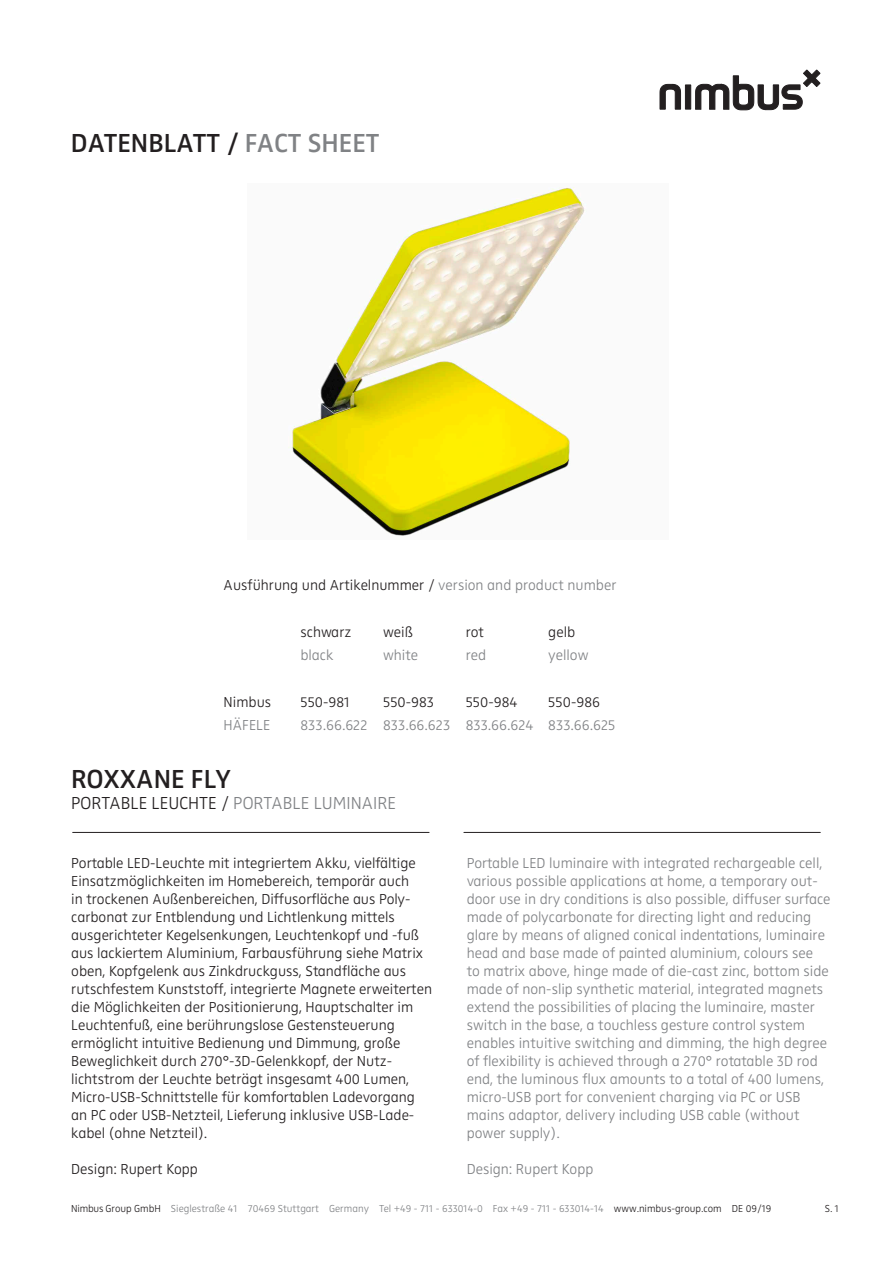
<style>
.page{position:relative;width:893px;height:1263px;background:#fff}
.page>*{position:absolute;margin:0;border:0;box-sizing:border-box;transform-origin:0 0}
.Zwo_Semi_Bold_LF_18{font:27px "Zwo Semi Bold LF Plain Alt";color:#231f20}
.Zwo_Light_LF_12_pt_1{font:18px "Zwo Light LF Plain Alt";color:#808285}
.Zwo_Light_LF_10_pt_1{font:15px/18px "Zwo Light LF Plain Alt";color:#231f20}
.Zwo_Light_LF_10_pt_1-2{font:15px/18px "Zwo Light LF Plain Alt";color:#808285}
.t1{font:10.5px "Zwo Light LF Plain Alt";color:#808285}
.Zwo_Light_LF_7_pt_8{font:10.5px "Zwo Light LF Plain Alt";color:#231f20}
.s1{color:#808285}
.s2{color:#231f20}
</style>
<div class="page">
<svg style="left:660px;top:70px;width:160px;height:40px"></svg>
<hr style="left:73px;top:832px;width:356px;height:1px;background:#231f20">
<hr style="left:464px;top:832px;width:356px;height:1px;background:#231f20">
<img style="left:288px;top:187px;width:298px;height:349px">
<p class="Zwo_Semi_Bold_LF_18" style="left:71px;top:127px;width:310px">DATENBLATT / <span class="s1">FACT SHEET</span></p>
<p class="Zwo_Light_LF_10_pt_1" style="left:224px;top:576px;width:394px">Ausführung und Artikelnummer / <span class="s1">version and product number</span></p>
<p class="Zwo_Light_LF_10_pt_1" style="left:300px;top:623px;width:52px">schwarz</p>
<p class="Zwo_Light_LF_10_pt_1" style="left:383px;top:623px;width:32px">weiß</p>
<p class="Zwo_Light_LF_10_pt_1" style="left:466px;top:623px;width:20px">rot</p>
<p class="Zwo_Light_LF_10_pt_1" style="left:548px;top:623px;width:28px">gelb</p>
<p class="Zwo_Light_LF_10_pt_1-2" style="left:300px;top:646px;width:35px">black</p>
<p class="Zwo_Light_LF_10_pt_1-2" style="left:383px;top:646px;width:37px">white</p>
<p class="Zwo_Light_LF_10_pt_1-2" style="left:466px;top:646px;width:22px">red</p>
<p class="Zwo_Light_LF_10_pt_1-2" style="left:548px;top:646px;width:42px">yellow</p>
<p class="Zwo_Light_LF_10_pt_1" style="left:224px;top:692px;width:49px">Nimbus</p>
<p class="Zwo_Light_LF_10_pt_1" style="left:300px;top:692px;width:51px">550-981</p>
<p class="Zwo_Light_LF_10_pt_1" style="left:383px;top:692px;width:53px">550-983</p>
<p class="Zwo_Light_LF_10_pt_1" style="left:466px;top:692px;width:53px">550-984</p>
<p class="Zwo_Light_LF_10_pt_1" style="left:548px;top:692px;width:53px">550-986</p>
<p class="Zwo_Light_LF_10_pt_1-2" style="left:224px;top:716px;width:48px">HÄFELE</p>
<p class="Zwo_Light_LF_10_pt_1-2" style="left:300px;top:716px;width:68px">833.66.622</p>
<p class="Zwo_Light_LF_10_pt_1-2" style="left:383px;top:716px;width:69px">833.66.623</p>
<p class="Zwo_Light_LF_10_pt_1-2" style="left:466px;top:716px;width:69px">833.66.624</p>
<p class="Zwo_Light_LF_10_pt_1-2" style="left:548px;top:716px;width:69px">833.66.625</p>
<p class="Zwo_Semi_Bold_LF_18" style="left:71px;top:763px;width:161px">ROXXANE FLY</p>
<p class="Zwo_Light_LF_12_pt_1" style="left:71px;top:792px;width:326px"><span class="s2">PORTABLE LEUCHTE /</span> PORTABLE LUMINAIRE</p>
<p class="Zwo_Light_LF_10_pt_1" style="left:71px;top:854px;width:362px">Portable LED-Leuchte mit integriertem Akku, vielfältige Einsatzmöglichkeiten im Homebereich, temporär auch<br>in trockenen Außenbereichen, Diffusorfläche aus Poly&shy;carbonat zur Entblendung und Lichtlenkung mittels ausgerichteter Kegelsenkungen, Leuchtenkopf und -fuß aus lackiertem Aluminium, Farbausführung siehe Matrix oben, Kopfgelenk aus Zinkdruckguss, Standfläche aus rutschfestem Kunststoff, integrierte Magnete erweiterten die Möglichkeiten der Positionierung, Hauptschalter im Leuchtenfuß, eine berührungslose Gestensteuerung ermöglicht intuitive Bedienung und Dimmung, große Beweglichkeit durch 270°-3D-Gelenkkopf, der Nutz&shy;lichtstrom der Leuchte beträgt insgesamt 400 Lumen, Micro-USB-Schnittstelle für komfortablen Ladevorgang an PC oder USB-Netzteil, Lieferung inklusive USB-Lade&shy;kabel (ohne Netzteil).</p>
<p class="Zwo_Light_LF_10_pt_1" style="left:71px;top:1160px;width:128px">Design: Rupert Kopp</p>
<p class="Zwo_Light_LF_10_pt_1-2" style="left:467px;top:854px;width:365px">Portable LED luminaire with integrated rechargeable cell, various possible applications at home, a temporary out&shy;door use in dry conditions is also possible, diffuser surface made of polycarbonate for directing light and reducing glare by means of aligned conical indentations, luminaire head and base made of painted aluminium, colours see<br>to matrix above, hinge made of die-cast zinc, bottom side made of non-slip synthetic material, integrated magnets extend the possibilities of placing the luminaire, master switch in the base, a touchless gesture control system enables intuitive switching and dimming, the high degree of flexibility is achieved through a 270° rotatable 3D rod end, the luminous flux amounts to a total of 400 lumens, micro-USB port for convenient charging via PC or USB mains adaptor, delivery including USB cable (without power supply).</p>
<p class="Zwo_Light_LF_10_pt_1-2" style="left:467px;top:1160px;width:128px">Design: Rupert Kopp</p>
<p class="t1" style="left:71px;top:1203px;width:702px"><span class="s2">Nimbus Group GmbH</span> Sieglestraße 41 70469 Stuttgart Germany Tel +49 - 711 - 633014-0 Fax +49 - 711 - 633014-14 <span class="s2">www.nimbus-group.com DE 09/19</span></p>
<p class="Zwo_Light_LF_7_pt_8" style="left:825px;top:1203px;width:16px">S. 1</p>
</div>
